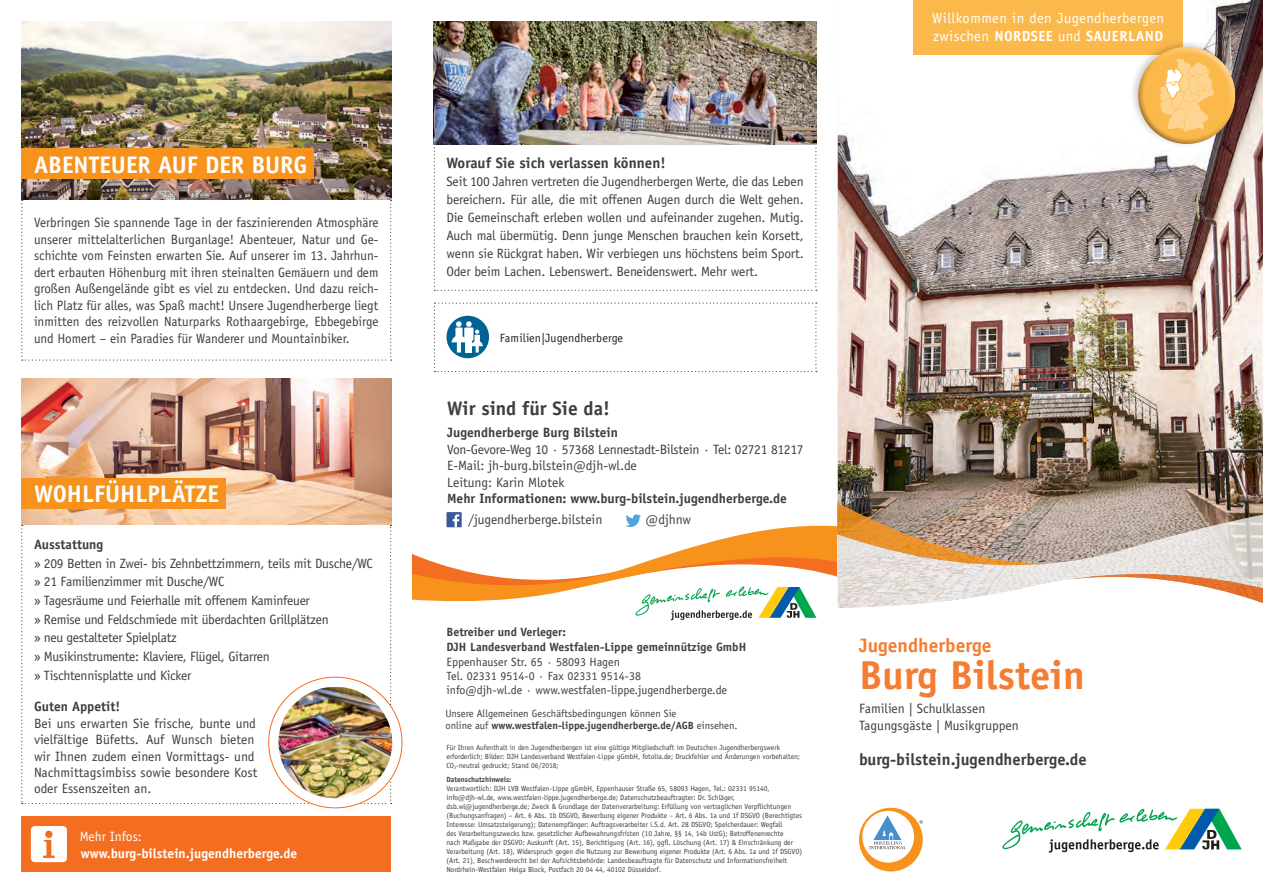
<style>
.page{position:relative;width:1263px;height:893px;background:#fff}
.page>*{position:absolute;margin:0;border:0;box-sizing:border-box;transform-origin:0 0}
.t1{font:700 40.5px "Officina Sans Std";color:#f47d32}
.t2{font:700 24px "Officina Sans Std";color:#fff}
.t3{font:700 19.5px "Officina Sans Std";color:#3e3e3f}
.t4{font:700 19.5px "Officina Sans Std";color:#f47d32}
.t5{font:700 16.5px "Officina Sans Std";color:#3e3e3f}
.t6{font:700 15px "Officina Sans Std";color:#3e3e3f}
.t7{font:14.7px/17.5px "Officina Sans Std";letter-spacing:.03em;color:#fff}
.t8{font:13.5px/16.5px "Officina Sans Std";letter-spacing:-.02em;color:#3e3e3f;text-align:justify}
.t9{font:13.5px/16.5px "Officina Sans Std";color:#3e3e3f}
.t10{font:700 13.5px "Officina Sans Std";color:#3e3e3f}
.t11{font:700 13.5px "Officina Sans Std";color:#fff}
.t12{font:13.5px "Officina Sans Std";color:#fff}
.t13{font:12px "Officina Sans Std";color:#3e3e3f}
.t14{font:700 12px "Officina Sans Std";color:#3e3e3f}
.t15{font:12px "Officina Sans Std";letter-spacing:.01em;color:#231f20}
.t16{font:11.85px "Officina Sans Std";color:#3e3e3f}
.t17{font:10.5px/12.6px "Officina Sans Std";color:#3e3e3f}
.t18{font:7.5px/9px "Officina Sans Std";letter-spacing:-.005em;color:#3e3e3f}
.t19{font:700 7.5px "Officina Sans Std";letter-spacing:-.005em;color:#3e3e3f}
.s1{font-size:11.85px}
.s2{font-weight:700}
</style>
<div class="page">
<div style="left:21px;top:816px;width:370px;height:56px;background:#f36e21"></div>
<svg style="left:31px;top:826px;width:36px;height:36px"></svg>
<svg style="left:434px;top:136px;width:383px;height:155px"></svg>
<img style="left:838px;top:0;width:425px;height:483px">
<svg style="left:21px;top:200px;width:371px;height:161px"></svg>
<img style="left:21px;top:21px;width:370px;height:179px">
<svg style="left:21px;top:525px;width:371px;height:279px"></svg>
<img style="left:21px;top:378px;width:370px;height:147px">
<div style="left:269px;top:677px;width:133px;height:131px;background:#fff;border-radius:50%"></div>
<img style="left:278px;top:687px;width:114px;height:111px">
<img style="left:434px;top:21px;width:382px;height:124px">
<div style="left:21px;top:149px;width:293px;height:30px;background:#f7931d"></div>
<div style="left:21px;top:478px;width:205px;height:30px;background:#f7931d"></div>
<svg style="left:859px;top:808px;width:64px;height:63px"></svg>
<svg style="left:1002px;top:808px;width:240px;height:44px"></svg>
<div style="left:913px;top:0;width:270px;height:54px;background:#fcb94b"></div>
<div style="left:1130px;top:40px;width:108px;height:108px;background:#231f20;opacity:.2"></div>
<div style="left:1146px;top:44px;width:90px;height:85px;background:#fff;opacity:.4"></div>
<div style="left:1135px;top:53px;width:98px;height:92px;background:#231f20;opacity:.4"></div>
<svg style="left:1159px;top:59px;width:55px;height:73px;background:#fccc7e"></svg>
<svg style="left:412px;top:457px;width:645px;height:164px"></svg>
<svg style="left:838px;top:483px;width:425px;height:126px;background:#c9b7a9"></svg>
<svg style="left:434px;top:303px;width:383px;height:69px"></svg>
<div style="left:464px;top:328px;width:9px;height:13px;background:#fff"></div>
<div style="left:466px;top:337px;width:6px;height:15px;background:#fff"></div>
<h2 class="t2" style="left:34px;top:149px;width:275px">ABENTEUER AUF DER BURG</h2>
<p class="t8" style="left:34px;top:215px;width:346px">Verbringen Sie spannende Tage in der faszinierenden Atmosphäre unserer mittelalterlichen Burganlage! Abenteuer, Natur und Ge&shy;schichte vom Feinsten erwarten Sie. Auf unserer im 13. Jahrhun&shy;dert erbauten Höhenburg mit ihren steinalten Gemäuern und dem großen Außengelände gibt es viel zu entdecken. Und dazu reich&shy;lich Platz für alles, was Spaß macht! Unsere Jugendherberge liegt inmitten des reizvollen Naturparks Rothaargebirge, Ebbegebirge und Homert – ein Paradies für Wanderer und Mountainbiker.</p>
<h2 class="t2" style="left:34px;top:479px;width:186px">WOHLFÜHLPLÄTZE</h2>
<h3 class="t10" style="left:34px;top:536px;width:71px">Ausstattung</h3>
<p class="t8" style="left:34px;top:554px;width:340px;line-height:18.6px;text-align:left">» 209 Betten in Zwei- bis Zehnbettzimmern, teils mit Dusche/WC » 21 Familienzimmer mit Dusche/WC<br>» Tagesräume und Feierhalle mit offenem Kaminfeuer<br>» Remise und Feldschmiede mit überdachten Grillplätzen<br>» neu gestalteter Spielplatz<br>» Musikinstrumente: Klaviere, Flügel, Gitarren<br>» Tischtennisplatte und Kicker</p>
<h3 class="t10" style="left:34px;top:698px;width:88px">Guten Appetit!</h3>
<h3 class="t9" style="left:34px;top:715px;width:225px">Bei uns erwarten Sie frische, bunte und vielfältige Büfetts. Auf Wunsch bieten wir Ihnen zudem einen Vormittags- und Nachmittagsimbiss sowie besondere Kost oder Essenszeiten an.</h3>
<h3 class="t12" style="left:80px;top:828px;width:64px">Mehr Infos:</h3>
<h3 class="t11" style="left:81px;top:845px;width:218px">www.burg-bilstein.jugendherberge.de</h3>
<h3 class="t6" style="left:446px;top:154px;width:221px">Worauf Sie sich verlassen können!</h3>
<p class="t8" style="left:446px;top:173px;width:359px;line-height:18px">Seit 100 Jahren vertreten die Jugendherbergen Werte, die das Leben bereichern. Für alle, die mit offenen Augen durch die Welt gehen.<br>Die Gemeinschaft erleben wollen und aufeinander zugehen. Mutig.<br>Auch mal übermütig. Denn junge Menschen brauchen kein Korsett, wenn sie Rückgrat haben. Wir verbiegen uns höchstens beim Sport.<br>Oder beim Lachen. Lebenswert. Beneidenswert. Mehr wert.</p>
<h3 class="t15" style="left:500px;top:331px;width:125px">Familien|Jugendherberge</h3>
<h3 class="t3" style="left:447px;top:396px;width:164px">Wir sind für Sie da!</h3>
<h3 class="t10" style="left:447px;top:424px;width:173px">Jugendherberge Burg Bilstein</h3>
<h3 class="t8" style="left:447px;top:441px;width:358px;text-align:left">Von-Gevore-Weg 10 · 57368 Lennestadt-Bilstein · Tel: 02721 81217<br>E-Mail: jh-burg.bilstein@djh-wl.de<br>Leitung: Karin Mlotek</h3>
<h3 class="t10" style="left:447px;top:490px;width:341px">Mehr Informationen: www.burg-bilstein.jugendherberge.de</h3>
<h3 class="t8" style="left:646px;top:512px;width:47px">@djhnw</h3>
<h3 class="t9" style="left:468px;top:511px;width:136px">/jugendherberge.bilstein</h3>
<h3 class="t14" style="left:446px;top:625px;width:121px">Betreiber und Verleger:</h3>
<h3 class="t14" style="left:446px;top:640px;width:301px">DJH Landesverband Westfalen-Lippe gemeinnützige GmbH</h3>
<h3 class="t13" style="left:446px;top:654px;width:175px">Eppenhauser Str. 65 · 58093 Hagen</h3>
<h3 class="t16" style="left:446px;top:669px;width:196px">Tel. 02331 9514-0 · Fax 02331 9514-38</h3>
<h3 class="t13" style="left:446px;top:683px;width:282px"><span class="s1">info@djh-wl.de</span> · www.westfalen-lippe.jugendherberge.de</h3>
<h3 class="t17" style="left:445px;top:707px;width:294px">Unsere Allgemeinen Geschäftsbedingungen können Sie<br>online auf <span class="s2">www.westfalen-lippe.jugendherberge.de/AGB</span> einsehen.</h3>
<p class="t18" style="left:446px;top:743px;width:355px">Für Ihren Aufenthalt in den Jugendherbergen ist eine gültige Mitgliedschaft im Deutschen Jugendherbergswerk erforderlich; Bilder: DJH Landesverband Westfalen-Lippe gGmbH, fotolia.de; Druckfehler und Änderungen vorbehalten;<br>CO<sub>2</sub>-neutral gedruckt; Stand 06/2018;</p>
<p class="t19" style="left:446px;top:774px;width:67px">Datenschutzhinweis:</p>
<p class="t18" style="left:446px;top:784px;width:357px">Verantwortlich: DJH LVB Westfalen-Lippe gGmbH, Eppenhauser Straße 65, 58093 Hagen, Tel.: 02331 95140, info@djh-wl.de, www.westfalen-lippe.jugendherberge.de; Datenschutzbeauftragter: Dr. Schläger, dsb.wl@jugendherberge.de; Zweck &amp; Grundlage der Datenverarbeitung: Erfüllung von vertraglichen Verpflichtungen (Buchungsanfragen) – Art. 6 Abs. 1b DSGVO, Bewerbung eigener Produkte – Art. 6 Abs. 1a und 1f DSGVO (Berechtigtes Interesse: Umsatzsteigerung); Datenempfänger: Auftragsverarbeiter i.S.d. Art. 28 DSGVO; Speicherdauer: Wegfall<br>des Verarbeitungszwecks bzw. gesetzlicher Aufbewahrungsfristen (10 Jahre, §§ 14, 14b UstG); Betroffenenrechte<br>nach Maßgabe der DSGVO: Auskunft (Art. 15), Berichtigung (Art. 16), ggfl. Löschung (Art. 17) &amp; Einschränkung der Verarbeitung (Art. 18), Widerspruch gegen die Nutzung zur Bewerbung eigener Produkte (Art. 6 Abs. 1a und 1f DSGVO) (Art. 21), Beschwerderecht bei der Aufsichtsbehörde: Landesbeauftragte für Datenschutz und Informationsfreiheit Nordrhein-Westfalen Helga Block, Postfach 20 04 44, 40102 Düsseldorf.</p>
<h3 class="t7" style="left:932px;top:10px;width:234px">Willkommen in den Jugendherbergen zwischen <span class="s2">NORDSEE</span> und <span class="s2">SAUERLAND</span></h3>
<h3 class="t4" style="left:859px;top:633px;width:134px">Jugendherberge</h3>
<h1 class="t1" style="left:859px;top:650px;width:227px">Burg Bilstein</h1>
<h3 class="t9" style="left:859px;top:700px;width:161px">Familien | Schulklassen<br>Tagungsgäste | Musikgruppen</h3>
<h3 class="t5" style="left:859px;top:749px;width:229px">burg-bilstein.jugendherberge.de</h3>
</div>
